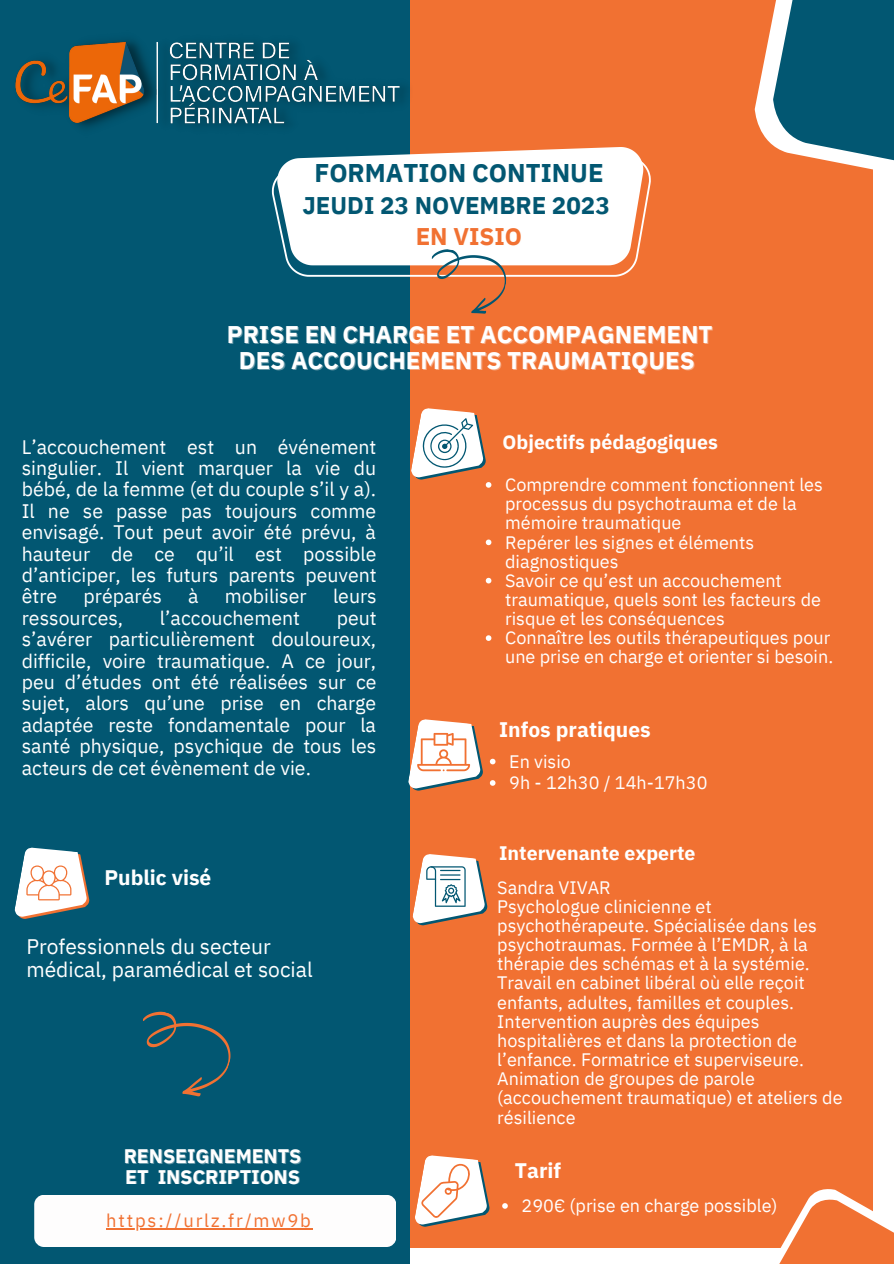
<style>
.page{position:relative;width:894px;height:1264px;background:#fff}
.page>*{position:absolute;margin:0;border:0;box-sizing:border-box;transform-origin:0 0}
.t1{font:700 25.65px "IBM Plex Sans";color:#025772}
.t2{font:700 24.15px/26px "IBM Plex Sans";color:#fff;text-align:center}
.t3{font:700 24.15px "IBM Plex Sans";color:#025772}
.t4{font:700 24.15px "IBM Plex Sans";color:#f17132}
.t5{font:21px/22.5px "IBM Plex Sans";color:#fff}
.t6{font:700 21px "IBM Plex Sans";color:#fff}
.t7{font:700 19.65px "IBM Plex Sans";color:#fff}
.t8{font:19.5px/21.5px "IBM Plex Sans";color:#fff;text-align:justify}
.t9{font:700 19.5px "IBM Plex Sans";color:#fff}
.t10{font:18.45px "IBM Plex Sans";letter-spacing:.1em;color:#f17132}
.t11{font:18px/19.2px "IBM Plex Sans";color:#fff}
.s1{color:rgb(254 250 247/.4)}
</style>
<div class="page">
<div style="left:65px;top:0;width:807px;height:1247px;background:#f17132"></div>
<div style="left:0;top:0;width:410px;height:1263px;background:#025772"></div>
<img style="left:15px;top:40px;width:390px;height:88px">
<svg style="left:754px;top:0;width:139px;height:206px"></svg>
<svg style="left:737px;top:1185px;width:156px;height:78px"></svg>
<svg style="left:272px;top:162px;width:378px;height:64px"></svg>
<svg style="left:277px;top:147px;width:366px;height:167px"></svg>
<svg style="left:15px;top:847px;width:75px;height:72px"></svg>
<svg style="left:143px;top:1011px;width:88px;height:86px"></svg>
<svg style="left:415px;top:1155px;width:75px;height:71px"></svg>
<div style="left:34px;top:1194px;width:362px;height:52px;background:#fefdfd;border-radius:10px"></div>
<svg style="left:412px;top:854px;width:75px;height:71px"></svg>
<svg style="left:408px;top:719px;width:75px;height:71px"></svg>
<svg style="left:411px;top:408px;width:80px;height:79px"></svg>
<svg style="left:485px;top:539px;width:6px;height:6px"></svg>
<svg style="left:485px;top:578px;width:6px;height:5px"></svg>
<svg style="left:485px;top:635px;width:6px;height:6px"></svg>
<svg style="left:489px;top:758px;width:6px;height:6px"></svg>
<svg style="left:489px;top:780px;width:6px;height:5px"></svg>
<hr style="left:106px;top:1228px;width:207px;height:1px;background:#f17132">
<svg style="left:502px;top:1203px;width:5px;height:5px"></svg>
<p class="t1" style="left:314px;top:156px;width:290px">FORMATION CONTINUE</p>
<p class="t3" style="left:302px;top:189px;width:309px">JEUDI 23 NOVEMBRE 2023</p>
<p class="t4" style="left:415px;top:220px;width:108px">EN VISIO</p>
<p class="t2" style="left:227px;top:321px;width:487px">PRISE EN CHARGE ET ACCOMPAGNEMENT<br>DES ACCOUCHEMENTS TRAUMATIQUES</p>
<p class="t8" style="left:22px;top:435px;width:356px">L’accouchement est un événement singulier. Il vient marquer la vie du bébé, de la femme (et du couple s’il y a).<br>Il ne se passe pas toujours comme envisagé. Tout peut avoir été prévu, à hauteur de ce qu’il est possible d’anticiper, les futurs parents peuvent être</p>
<p class="t8" style="left:83px;top:585px;width:80px">préparés</p>
<p class="t8" style="left:188px;top:585px;width:12px">à</p>
<p class="t8" style="left:225px;top:585px;width:83px">mobiliser</p>
<p class="t8" style="left:333px;top:585px;width:45px">leurs</p>
<p class="t8" style="left:22px;top:607px;width:103px">ressources,</p>
<p class="t8" style="left:160px;top:607px;width:141px">l’accouchement</p>
<p class="t8" style="left:22px;top:607px;width:356px;text-indent:315px">peut s’avérer particulièrement douloureux, difficile, voire traumatique. A ce jour, peu d’études ont été réalisées sur ce sujet, alors qu’une prise en charge adaptée reste fondamentale pour la santé physique, psychique de tous les acteurs de cet évènement de vie.</p>
<p class="t6" style="left:104px;top:863px;width:108px">Public visé</p>
<p class="t5" style="left:26px;top:935px;width:288px">Professionnels du secteur médical, paramédical et social</p>
<p class="t7" style="left:124px;top:1143px;width:179px">RENSEIGNEMENTS</p>
<p class="t7" style="left:126px;top:1163px;width:175px"><span class="s1">ET</span> INSCRIPTIONS</p>
<p class="t10" style="left:106px;top:1208px;width:206px">https://urlz.fr/mw9b</p>
<p class="t9" style="left:502px;top:428px;width:217px">Objectifs pédagogiques</p>
<p class="t11" style="left:505px;top:475px;width:319px">Comprendre comment fonctionnent les processus du psychotrauma et de la mémoire traumatique</p>
<p class="t11" style="left:505px;top:532px;width:250px">Repérer les signes et éléments diagnostiques</p>
<p class="t11" style="left:505px;top:570px;width:317px">Savoir ce qu’est un accouchement traumatique, quels sont les facteurs de risque et les conséquences</p>
<p class="t11" style="left:505px;top:628px;width:329px">Connaître les outils thérapeutiques pour une prise en charge et orienter si besoin.</p>
<p class="t6" style="left:499px;top:715px;width:153px">Infos pratiques</p>
<p class="t11" style="left:509px;top:751px;width:63px">En visio</p>
<p class="t11" style="left:509px;top:772px;width:200px">9h - 12h30 / 14h-17h30</p>
<p class="t9" style="left:499px;top:839px;width:198px">Intervenante experte</p>
<p class="t11" style="left:497px;top:877px;width:115px">Sandra VIVAR</p>
<p class="t11" style="left:497px;top:896px;width:347px">Psychologue clinicienne et psychothérapeute. Spécialisée dans les psychotraumas. Formée à l’EMDR, à la thérapie des schémas et à la systémie.<br>Travail en cabinet libéral où elle reçoit enfants, adultes, familles et couples.<br>Intervention auprès des équipes hospitalières et dans la protection de l’enfance. Formatrice et superviseure.<br>Animation de groupes de parole (accouchement traumatique) et ateliers de résilience</p>
<p class="t6" style="left:514px;top:1156px;width:48px">Tarif</p>
<p class="t11" style="left:521px;top:1195px;width:257px">290€ (prise en charge possible)</p>
</div>
